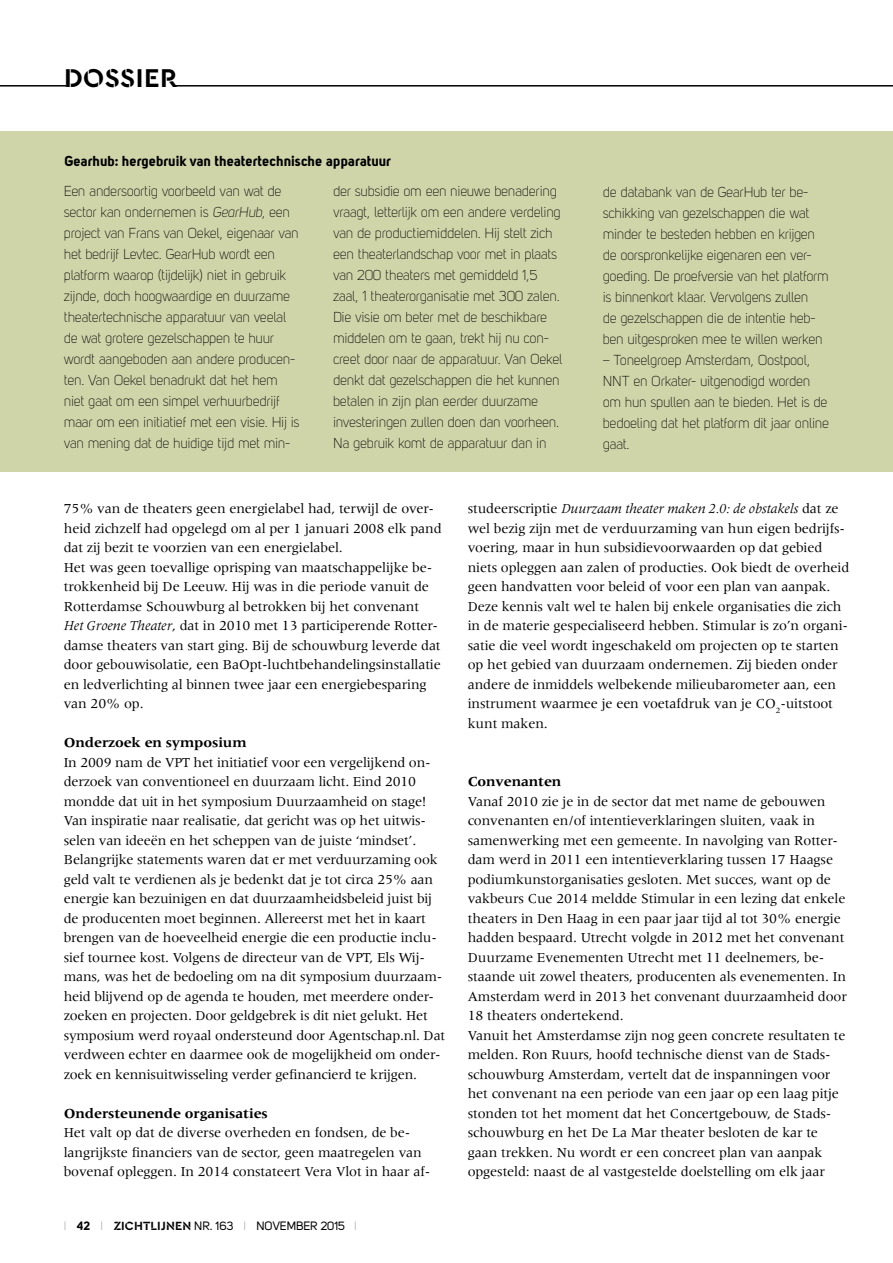
<style>
.page{position:relative;width:893px;height:1263px;background:#fff}
.page>*{position:absolute;margin:0;border:0;box-sizing:border-box;transform-origin:0 0}
.t1{font:700 27px "Cera Stencil PRO";letter-spacing:.02em;color:#000}
.t2{font:14.25px/19.5px "Meridien";letter-spacing:-.01em;color:#000}
.t3{font:14.25px/21px "Uni Sans Light";letter-spacing:-.02em;color:#000}
.t4{font:700 14.25px "Meridien";letter-spacing:-.01em;color:#000}
.t5{font:14.25px "Uni Sans Bold";letter-spacing:.01em;color:#000}
.t6{font:12px "Uni Sans Regular";letter-spacing:-.005em;color:#000}
.s1{font-family:"Uni Sans Light Italic"}
.s2{font-style:italic}
.s3{font-family:"Uni Sans Light";color:#878787}
.s4{font-family:"Uni Sans Bold"}
.s5{font-family:"Cera Stencil PRO";font-weight:700;font-size:12.45px}
</style>
<div class="page">
<div style="left:0;top:132px;width:893px;height:340px;background:#d0d5a9"></div>
<hr style="left:0;top:85px;width:66px;height:2px;background:#000">
<hr style="left:175px;top:85px;width:718px;height:2px;background:#000">
<h1 class="t1" style="left:64px;top:60px;width:115px">DOSSIER</h1>
<p class="t5" style="left:65px;top:153px;width:328px">Gearhub: hergebruik van theatertechnische apparatuur</p>
<p class="t3" style="left:64px;top:180px;width:237px">Een andersoortig voorbeeld van wat de sector kan ondernemen is <span class="s1">GearHub</span>, een project van Frans van Oekel, eigenaar van het bedrijf Levtec. GearHub wordt een platform waarop (tijdelijk) niet in gebruik zijnde, doch hoogwaardige en duurzame theatertechnische apparatuur van veelal de wat grotere gezelschappen te huur wordt aangeboden aan andere producen&shy;ten. Van Oekel benadrukt dat het hem niet gaat om een simpel verhuurbedrijf maar om een initiatief met een visie. Hij is van mening dat de huidige tijd met min-</p>
<p class="t3" style="left:333px;top:180px;width:231px">der subsidie om een nieuwe benadering vraagt, letterlijk om een andere verdeling van de productiemiddelen. Hij stelt zich een theaterlandschap voor met in plaats van 200 theaters met gemiddeld 1,5 zaal, 1 theaterorganisatie met 300 zalen.<br>Die visie om beter met de beschikbare middelen om te gaan, trekt hij nu con&shy;creet door naar de apparatuur. Van Oekel denkt dat gezelschappen die het kunnen betalen in zijn plan eerder duurzame investeringen zullen doen dan voorheen.<br>Na gebruik komt de apparatuur dan in</p>
<p class="t3" style="left:603px;top:182px;width:228px">de databank van de GearHub ter be&shy;schikking van gezelschappen die wat minder te besteden hebben en krijgen de oorspronkelijke eigenaren een ver&shy;goeding. De proefversie van het platform is binnenkort klaar. Vervolgens zullen<br>de gezelschappen die de intentie heb&shy;ben uitgesproken mee te willen werken</p>
<p class="t3" style="left:603px;top:350px;width:228px">– Toneelgroep Amsterdam, Oostpool,<br>NNT en Orkater- uitgenodigd worden om hun spullen aan te bieden. Het is de bedoeling dat het platform dit jaar online gaat.</p>
<p class="t2" style="left:64px;top:499px;width:379px">75% van de theaters geen energielabel had, terwijl de over&shy;heid zichzelf had opgelegd om al per 1 januari 2008 elk pand dat zij bezit te voorzien van een energielabel.<br>Het was geen toevallige oprisping van maatschappelijke be&shy;trokkenheid bij De Leeuw. Hij was in die periode vanuit de Rotterdamse Schouwburg al betrokken bij het convenant <span class="s2">Het Groene Theater</span>, dat in 2010 met 13 participerende Rotter&shy;damse theaters van start ging. Bij de schouwburg leverde dat door gebouwisolatie, een BaOpt-luchtbehandelingsinstallatie en ledverlichting al binnen twee jaar een energiebesparing van 20% op.</p>
<p class="t4" style="left:64px;top:735px;width:184px">Onderzoek en symposium</p>
<p class="t2" style="left:64px;top:752px;width:383px">In 2009 nam de VPT het initiatief voor een vergelijkend on&shy;derzoek van conventioneel en duurzaam licht. Eind 2010 mondde dat uit in het symposium Duurzaamheid on stage!<br>Van inspiratie naar realisatie, dat gericht was op het uitwis&shy;selen van ideeën en het scheppen van de juiste ‘mindset’.<br>Belangrijke statements waren dat er met verduurzaming ook geld valt te verdienen als je bedenkt dat je tot circa 25% aan energie kan bezuinigen en dat duurzaamheidsbeleid juist bij de producenten moet beginnen. Allereerst met het in kaart brengen van de hoeveelheid energie die een productie inclu&shy;sief tournee kost. Volgens de directeur van de VPT, Els Wij&shy;mans, was het de bedoeling om na dit symposium duurzaam&shy;heid blijvend op de agenda te houden, met meerdere onder&shy;zoeken en projecten. Door geldgebrek is dit niet gelukt. Het symposium werd royaal ondersteund door Agentschap.nl. Dat verdween echter en daarmee ook de mogelijkheid om onder&shy;zoek en kennisuitwisseling verder gefinancierd te krijgen.</p>
<p class="t4" style="left:64px;top:1105px;width:205px">Ondersteunende organisaties</p>
<p class="t2" style="left:64px;top:1123px;width:368px">Het valt op dat de diverse overheden en fondsen, de be&shy;langrijkste financiers van de sector, geen maatregelen van bovenaf opleggen. In 2014 constateert Vera Vlot in haar af-</p>
<p class="t6" style="left:64px;top:1219px;width:295px"><span class="s3">I</span> <span class="s4">42</span> <span class="s3">I</span> <span class="s5">ZICHTLIJNEN</span> NR. 163 <span class="s3">I</span> NOVEMBER 2015 <span class="s3">I</span></p>
<p class="t2" style="left:468px;top:499px;width:383px">studeerscriptie <span class="s2">Duurzaam theater maken 2.0: de obstakels</span> dat ze wel bezig zijn met de verduurzaming van hun eigen bedrijfs&shy;voering, maar in hun subsidievoorwaarden op dat gebied niets opleggen aan zalen of producties. Ook biedt de overheid geen handvatten voor beleid of voor een plan van aanpak.<br>Deze kennis valt wel te halen bij enkele organisaties die zich in de materie gespecialiseerd hebben. Stimular is zo’n organi&shy;satie die veel wordt ingeschakeld om projecten op te starten op het gebied van duurzaam ondernemen. Zij bieden onder andere de inmiddels welbekende milieubarometer aan, een instrument waarmee je een voetafdruk van je CO<sub>2</sub>-uitstoot kunt maken.</p>
<p class="t4" style="left:468px;top:774px;width:95px">Convenanten</p>
<p class="t2" style="left:468px;top:791px;width:381px">Vanaf 2010 zie je in de sector dat met name de gebouwen convenanten en/of intentieverklaringen sluiten, vaak in samenwerking met een gemeente. In navolging van Rotter&shy;dam werd in 2011 een intentieverklaring tussen 17 Haagse podiumkunstorganisaties gesloten. Met succes, want op de vakbeurs Cue 2014 meldde Stimular in een lezing dat enkele theaters in Den Haag in een paar jaar tijd al tot 30% energie hadden bespaard. Utrecht volgde in 2012 met het convenant Duurzame Evenementen Utrecht met 11 deelnemers, be&shy;staande uit zowel theaters, producenten als evenementen. In Amsterdam werd in 2013 het convenant duurzaamheid door 18 theaters ondertekend.<br>Vanuit het Amsterdamse zijn nog geen concrete resultaten te melden. Ron Ruurs, hoofd technische dienst van de Stads&shy;schouwburg Amsterdam, vertelt dat de inspanningen voor het convenant na een periode van een jaar op een laag pitje stonden tot het moment dat het Concertgebouw, de Stads&shy;schouwburg en het De La Mar theater besloten de kar te gaan trekken. Nu wordt er een concreet plan van aanpak opgesteld: naast de al vastgestelde doelstelling om elk jaar</p>
</div>
